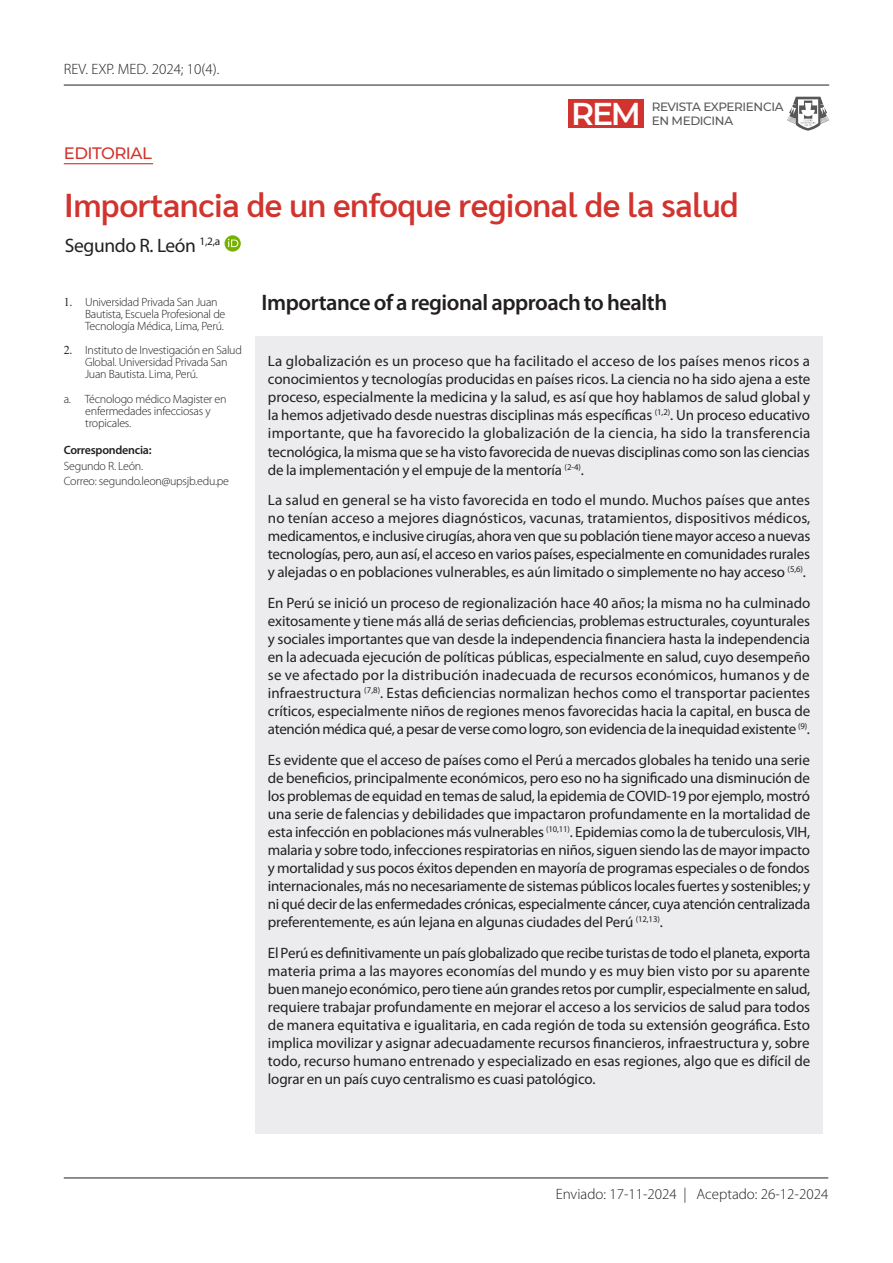
<style>
.page{position:relative;width:893px;height:1263px;background:#fff}
.page>*{position:absolute;margin:0;border:0;box-sizing:border-box;transform-origin:0 0}
.t1{font:600 33px "Sarabun";letter-spacing:-.01em;color:#d1342e}
.t2{font:600 31.5px "Montserrat";color:#fff}
.texto_myriam_pro{font:600 22.5px "Myriad Pro";letter-spacing:-.02em;color:#231f20}
.t3{font:19.5px "Myriad Pro";letter-spacing:-.02em;color:#231f20}
.t4{font:500 16.5px "Montserrat";letter-spacing:-.03em;color:#d1342e}
.parrafo_final{font:15px/18px "Myriad Pro";letter-spacing:-.01em;color:#231f20;text-align:justify}
.t5{font:300 15px "Myriad Pro";color:#231f20}
.List_Paragraph{font:300 12px/12px "Myriad Pro";letter-spacing:-.02em;color:#231f20}
.t6{font:500 12px/13.5px "Montserrat";letter-spacing:-.03em;color:#57585a}
.List_Paragraph-2{font:600 12px "Myriad Pro";letter-spacing:-.02em;color:#231f20}
.s1{font-family:"Times New Roman";font-weight:400}
</style>
<div class="page">
<div style="left:568px;top:99px;width:76px;height:29px;background:#d1342e"></div>
<hr style="left:64px;top:85px;width:765px;height:1px;background:#231f20">
<hr style="left:64px;top:1177px;width:764px;height:1px;background:#231f20">
<svg style="left:787px;top:97px;width:42px;height:34px"></svg>
<svg style="left:225px;top:235px;width:16px;height:17px"></svg>
<svg style="left:228px;top:239px;width:10px;height:8px"></svg>
<div style="left:255px;top:336px;width:568px;height:798px;background:#ececee"></div>
<hr style="left:64px;top:163px;width:89px;height:1px;background:#d1342e">
<p class="t5" style="left:64px;top:61px;width:157px">REV. EXP. MED. 2024; 10(4).</p>
<p class="t4" style="left:64px;top:142px;width:90px">EDITORIAL</p>
<h2 class="t2" style="left:571px;top:91px;width:71px">REM</h2>
<p class="t6" style="left:652px;top:100px;width:133px">REVISTA EXPERIENCIA<br>EN MEDICINA</p>
<p class="t1" style="left:64px;top:186px;width:676px">Importancia de un enfoque regional de la salud</p>
<p class="t3" style="left:65px;top:233px;width:157px">Segundo R. León <sup>1,2,a</sup></p>
<p class="List_Paragraph" style="left:85px;top:296px;width:142px;text-indent:-21px"><span class="s1">1.</span> Universidad Privada San Juan<br>Bautista, Escuela Profesional de<br>Tecnología Médica, Lima, Perú.</p>
<p class="List_Paragraph" style="left:85px;top:345px;width:158px;text-indent:-21px"><span class="s1">2.</span> Instituto de Investigación en Salud<br>Global. Universidad Privada San<br>Juan Bautista. Lima, Perú.</p>
<p class="List_Paragraph" style="left:85px;top:393px;width:143px;text-indent:-21px">a. Técnologo médico Magister en enfermedades infecciosas y tropicales.</p>
<p class="List_Paragraph-2" style="left:64px;top:443px;width:89px">Correspondencia:</p>
<p class="List_Paragraph" style="left:64px;top:460px;width:81px">Segundo R. León.</p>
<p class="List_Paragraph" style="left:64px;top:475px;width:167px">Correo: segundo.leon@upsjb.edu.pe</p>
<p class="texto_myriam_pro" style="left:261px;top:288px;width:407px">Importance of a regional approach to health</p>
<p class="parrafo_final" style="left:268px;top:352px;width:544px">La globalización es un proceso que ha facilitado el acceso de los países menos ricos a conocimientos y tecnologías producidas en países ricos. La ciencia no ha sido ajena a este proceso, especialmente la medicina y la salud, es así que hoy hablamos de salud global y la hemos adjetivado desde nuestras disciplinas más específicas <sup>(1,2)</sup>. Un proceso educativo importante, que ha favorecido la globalización de la ciencia, ha sido la transferencia tecnológica, la misma que se ha visto favorecida de nuevas disciplinas como son las ciencias de la implementación y el empuje de la mentoría <sup>(2-4)</sup>.</p>
<p class="parrafo_final" style="left:268px;top:491px;width:544px">La salud en general se ha visto favorecida en todo el mundo. Muchos países que antes no tenían acceso a mejores diagnósticos, vacunas, tratamientos, dispositivos médicos, medicamentos, e inclusive cirugías, ahora ven que su población tiene mayor acceso a nuevas tecnologías, pero, aun así, el acceso en varios países, especialmente en comunidades rurales y alejadas o en poblaciones vulnerables, es aún limitado o simplemente no hay acceso <sup>(5,6)</sup>.</p>
<p class="parrafo_final" style="left:268px;top:594px;width:544px">En Perú se inició un proceso de regionalización hace 40 años; la misma no ha culminado exitosamente y tiene más allá de serias deficiencias, problemas estructurales, coyunturales y sociales importantes que van desde la independencia financiera hasta la independencia en la adecuada ejecución de políticas públicas, especialmente en salud, cuyo desempeño se ve afectado por la distribución inadecuada de recursos económicos, humanos y de infraestructura <sup>(7,8)</sup>. Estas deficiencias normalizan hechos como el transportar pacientes críticos, especialmente niños de regiones menos favorecidas hacia la capital, en busca de atención médica qué, a pesar de verse como logro, son evidencia de la inequidad existente <sup>(9)</sup>.</p>
<p class="parrafo_final" style="left:268px;top:750px;width:544px">Es evidente que el acceso de países como el Perú a mercados globales ha tenido una serie de beneficios, principalmente económicos, pero eso no ha significado una disminución de los problemas de equidad en temas de salud, la epidemia de COVID-19 por ejemplo, mostró una serie de falencias y debilidades que impactaron profundamente en la mortalidad de esta infección en poblaciones más vulnerables <sup>(10,11)</sup>. Epidemias como la de tuberculosis, VIH, malaria y sobre todo, infecciones respiratorias en niños, siguen siendo las de mayor impacto y mortalidad y sus pocos éxitos dependen en mayoría de programas especiales o de fondos internacionales, más no necesariamente de sistemas públicos locales fuertes y sostenibles; y ni qué decir de las enfermedades crónicas, especialmente cáncer, cuya atención centralizada preferentemente, es aún lejana en algunas ciudades del Perú <sup>(12,13)</sup>.</p>
<p class="parrafo_final" style="left:268px;top:943px;width:544px">El Perú es definitivamente un país globalizado que recibe turistas de todo el planeta, exporta materia prima a las mayores economías del mundo y es muy bien visto por su aparente buen manejo económico, pero tiene aún grandes retos por cumplir, especialmente en salud, requiere trabajar profundamente en mejorar el acceso a los servicios de salud para todos de manera equitativa e igualitaria, en cada región de toda su extensión geográfica. Esto implica movilizar y asignar adecuadamente recursos financieros, infraestructura y, sobre todo, recurso humano entrenado y especializado en esas regiones, algo que es difícil de lograr en un país cuyo centralismo es cuasi patológico.</p>
<p class="t5" style="left:556px;top:1185px;width:274px">Enviado: 17-11-2024 | Aceptado: 26-12-2024</p>
</div>
